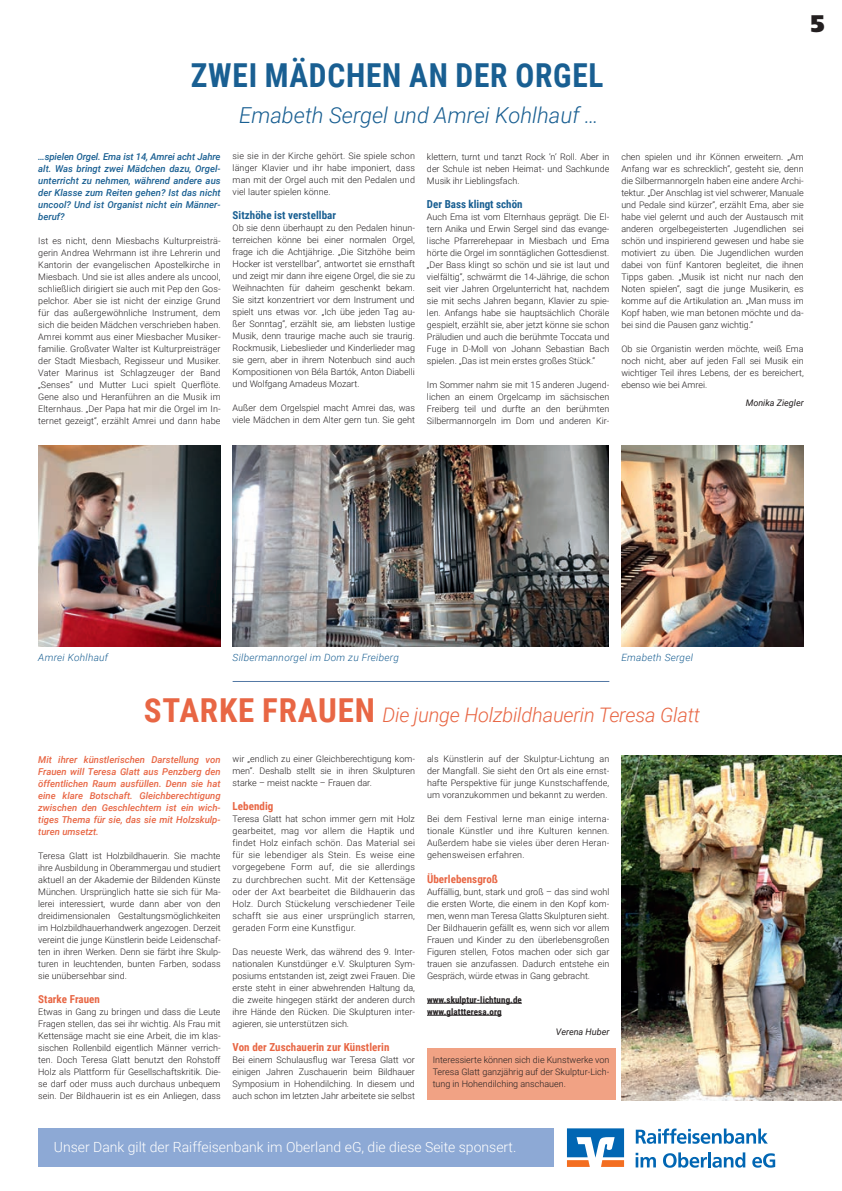
<style>
.page{position:relative;width:842px;height:1191px;background:#fff}
.page>*{position:absolute;margin:0;border:0;box-sizing:border-box;transform-origin:0 0}
.t1{font:700 33px "Roboto Condensed";letter-spacing:.025em;color:#195f92;scale:.95 1}
.t2{font:900 24px "Frutiger";color:#231f20}
.t3{font:italic 300 22px "Roboto";color:#195f92}
.t4{font:italic 300 20px "Roboto";letter-spacing:-.01em;color:#e86644}
.t5{font:300 14px "Roboto";color:#fff}
.t6{font:700 11px "Roboto Condensed";letter-spacing:.005em;color:#e86644}
.t7{font:700 11px "Roboto Condensed";letter-spacing:.005em;color:#195f92}
.t8{font:italic 300 10px "Roboto";letter-spacing:.025em;color:#195f92}
.t9{font:italic 500 9.5px/12px "Roboto";color:#e86644;text-align:justify}
.t10{font:italic 500 9.5px/12px "Roboto";color:#195f92;text-align:justify}
.t11{font:300 9px/12px "Roboto";color:#231f20;text-align:justify}
.t12{font:700 9px/12px "Roboto Condensed";letter-spacing:.01em;color:#231f20}
.t13{font:italic 9px "Roboto";color:#231f20}
.s1{font-family:"Roboto Condensed";font-weight:700;font-style:normal;font-size:33px}
</style>
<div class="page">
<div style="left:427px;top:1048px;width:188px;height:52px;background:#f1a284"></div>
<div style="left:38px;top:1128px;width:515px;height:38px;background:#8da9d5"></div>
<svg style="left:567px;top:1128px;width:57px;height:38px"></svg>
<svg style="left:636px;top:1128px;width:132px;height:15px"></svg>
<svg style="left:636px;top:1152px;width:20px;height:15px"></svg>
<svg style="left:663px;top:1152px;width:82px;height:15px"></svg>
<svg style="left:752px;top:1153px;width:23px;height:14px"></svg>
<hr style="left:427px;top:1003px;width:95px;height:1px;background:#231f20">
<hr style="left:427px;top:1015px;width:75px;height:1px;background:#231f20">
<hr style="left:233px;top:681px;width:376px;height:1px;background:#5378a5">
<img style="left:38px;top:445px;width:183px;height:201px">
<img style="left:233px;top:445px;width:375px;height:201px">
<img style="left:621px;top:445px;width:183px;height:201px">
<img style="left:621px;top:755px;width:221px;height:345px">
<h1 class="t1" style="left:191px;top:52px;width:436px">ZWEI MÄDCHEN AN DER ORGEL</h1>
<h3 class="t3" style="left:239px;top:99px;width:361px">Emabeth Sergel und Amrei Kohlhauf …</h3>
<p class="t10" style="left:38px;top:150px;width:184px">…spielen Orgel. Ema ist 14, Amrei acht Jahre alt. Was bringt zwei Mädchen dazu, Orgel&shy;unterricht zu nehmen, während andere aus der Klasse zum Reiten gehen? Ist das nicht uncool? Und ist Organist nicht ein Männer&shy;beruf?</p>
<p class="t11" style="left:38px;top:234px;width:184px">Ist es nicht, denn Miesbachs Kulturpreisträ&shy;gerin Andrea Wehrmann ist ihre Lehrerin und Kantorin der evangelischen Apostelkirche in Miesbach. Und sie ist alles andere als uncool, schließlich dirigiert sie auch mit Pep den Gos&shy;pelchor. Aber sie ist nicht der einzige Grund für das außergewöhnliche Instrument, dem sich die beiden Mädchen verschrieben haben.<br>Amrei kommt aus einer Miesbacher Musiker&shy;familie. Großvater Walter ist Kulturpreisträger der Stadt Miesbach, Regisseur und Musiker.<br>Vater Marinus ist Schlagzeuger der Band „Senses“ und Mutter Luci spielt Querflöte.<br>Gene also und Heranführen an die Musik im Elternhaus. „Der Papa hat mir die Orgel im In&shy;ternet gezeigt“, erzählt Amrei und dann habe</p>
<p class="t11" style="left:233px;top:150px;width:184px">sie sie in der Kirche gehört. Sie spiele schon länger Klavier und ihr habe imponiert, dass man mit der Orgel auch mit den Pedalen und viel lauter spielen könne.</p>
<p class="t7" style="left:233px;top:207px;width:105px">Sitzhöhe ist verstellbar</p>
<p class="t11" style="left:233px;top:222px;width:184px">Ob sie denn überhaupt zu den Pedalen hinun&shy;terreichen könne bei einer normalen Orgel, frage ich die Achtjährige. „Die Sitzhöhe beim Hocker ist verstellbar“, antwortet sie ernsthaft und zeigt mir dann ihre eigene Orgel, die sie zu Weihnachten für daheim geschenkt bekam.<br>Sie sitzt konzentriert vor dem Instrument und spielt uns etwas vor. „Ich übe jeden Tag au&shy;ßer Sonntag“, erzählt sie, am liebsten lustige Musik, denn traurige mache auch sie traurig.<br>Rockmusik, Liebeslieder und Kinderlieder mag sie gern, aber in ihrem Notenbuch sind auch Kompositionen von Béla Bartók, Anton Diabelli und Wolfgang Amadeus Mozart.</p>
<p class="t11" style="left:233px;top:402px;width:184px">Außer dem Orgelspiel macht Amrei das, was viele Mädchen in dem Alter gern tun. Sie geht</p>
<p class="t11" style="left:427px;top:150px;width:184px">klettern, turnt und tanzt Rock ’n‘ Roll. Aber in der Schule ist neben Heimat- und Sachkunde Musik ihr Lieblingsfach.</p>
<p class="t7" style="left:427px;top:196px;width:97px">Der Bass klingt schön</p>
<p class="t11" style="left:427px;top:210px;width:184px">Auch Ema ist vom Elternhaus geprägt. Die El&shy;tern Anika und Erwin Sergel sind das evange&shy;lische Pfarrerehepaar in Miesbach und Ema hörte die Orgel im sonntäglichen Gottesdienst. „Der Bass klingt so schön und sie ist laut und vielfältig“, schwärmt die 14-Jährige, die schon seit vier Jahren Orgelunterricht hat, nachdem sie mit sechs Jahren begann, Klavier zu spie&shy;len. Anfangs habe sie hauptsächlich Choräle gespielt, erzählt sie, aber jetzt könne sie schon Präludien und auch die berühmte Toccata und Fuge in D-Moll von Johann Sebastian Bach spielen. „Das ist mein erstes großes Stück.“</p>
<p class="t11" style="left:427px;top:378px;width:184px">Im Sommer nahm sie mit 15 anderen Jugend&shy;lichen an einem Orgelcamp im sächsischen Freiberg teil und durfte an den berühmten Silbermannorgeln im Dom und anderen Kir-</p>
<h2 class="t2" style="left:810px;top:9px;width:16px">5</h2>
<p class="t11" style="left:621px;top:150px;width:184px">chen spielen und ihr Können erweitern. „Am Anfang war es schrecklich“, gesteht sie, denn die Silbermannorgeln haben eine andere Archi&shy;tektur. „Der Anschlag ist viel schwerer, Manuale und Pedale sind kürzer“, erzählt Ema, aber sie habe viel gelernt und auch der Austausch mit anderen orgelbegeisterten Jugendlichen sei schön und inspirierend gewesen und habe sie motiviert zu üben. Die Jugendlichen wurden dabei von fünf Kantoren begleitet, die ihnen Tipps gaben. „Musik ist nicht nur nach den Noten spielen“, sagt die junge Musikerin, es komme auf die Artikulation an. „Man muss im Kopf haben, wie man betonen möchte und da&shy;bei sind die Pausen ganz wichtig.“</p>
<p class="t11" style="left:621px;top:342px;width:184px">Ob sie Organistin werden möchte, weiß Ema noch nicht, aber auf jeden Fall sei Musik ein wichtiger Teil ihres Lebens, der es bereichert, ebenso wie bei Amrei.</p>
<p class="t13" style="left:746px;top:396px;width:60px">Monika Ziegler</p>
<p class="t8" style="left:38px;top:650px;width:71px">Amrei Kohlhauf</p>
<p class="t8" style="left:233px;top:650px;width:168px">Silbermannorgel im Dom zu Freiberg</p>
<p class="t8" style="left:621px;top:650px;width:73px">Emabeth Sergel</p>
<h3 class="t4" style="left:144px;top:701px;width:558px"><span class="s1">STARKE FRAUEN</span> Die junge Holzbildhauerin Teresa Glatt</h3>
<p class="t9" style="left:38px;top:753px;width:184px">Mit ihrer künstlerischen Darstellung von Frauen will Teresa Glatt aus Penzberg den öffentlichen Raum ausfüllen. Denn sie hat eine klare Botschaft. Gleichberechtigung zwischen den Geschlechtern ist ein wich&shy;tiges Thema für sie, das sie mit Holzskulp&shy;turen umsetzt.</p>
<p class="t11" style="left:38px;top:849px;width:184px">Teresa Glatt ist Holzbildhauerin. Sie machte ihre Ausbildung in Oberammergau und studiert aktuell an der Akademie der Bildenden Künste München. Ursprünglich hatte sie sich für Ma&shy;lerei interessiert, wurde dann aber von den dreidimensionalen Gestaltungsmöglichkeiten im Holzbildhauerhandwerk angezogen. Derzeit vereint die junge Künstlerin beide Leidenschaf&shy;ten in ihren Werken. Denn sie färbt ihre Skulp&shy;turen in leuchtenden, bunten Farben, sodass sie unübersehbar sind.</p>
<p class="t6" style="left:38px;top:991px;width:63px">Starke Frauen</p>
<p class="t11" style="left:38px;top:1005px;width:184px">Etwas in Gang zu bringen und dass die Leute Fragen stellen, das sei ihr wichtig. Als Frau mit Kettensäge macht sie eine Arbeit, die im klas&shy;sischen Rollenbild eigentlich Männer verrich&shy;ten. Doch Teresa Glatt benutzt den Rohstoff Holz als Plattform für Gesellschaftskritik. Die&shy;se darf oder muss auch durchaus unbequem sein. Der Bildhauerin ist es ein Anliegen, dass</p>
<p class="t11" style="left:427px;top:753px;width:184px">als Künstlerin auf der Skulptur-Lichtung an der Mangfall. Sie sieht den Ort als eine ernst&shy;hafte Perspektive für junge Kunstschaffende, um voranzukommen und bekannt zu werden.</p>
<p class="t11" style="left:427px;top:813px;width:184px">Bei dem Festival lerne man einige interna&shy;tionale Künstler und ihre Kulturen kennen.<br>Außerdem habe sie vieles über deren Heran&shy;gehensweisen erfahren.</p>
<p class="t6" style="left:427px;top:871px;width:73px">Überlebensgroß</p>
<p class="t11" style="left:427px;top:885px;width:184px">Auffällig, bunt, stark und groß – das sind wohl die ersten Worte, die einem in den Kopf kom&shy;men, wenn man Teresa Glatts Skulpturen sieht.<br>Der Bildhauerin gefällt es, wenn sich vor allem Frauen und Kinder zu den überlebensgroßen Figuren stellen, Fotos machen oder sich gar trauen sie anzufassen. Dadurch entstehe ein Gespräch, würde etwas in Gang gebracht.</p>
<p class="t12" style="left:427px;top:993px;width:96px">www.skulptur-lichtung.de www.glattteresa.org</p>
<p class="t13" style="left:556px;top:1025px;width:55px">Verena Huber</p>
<p class="t11" style="left:433px;top:1053px;width:178px">Interessierte können sich die Kunstwerke von Teresa Glatt ganzjährig auf der Skulptur-Lich&shy;tung in Hohendilching anschauen.</p>
<p class="t11" style="left:233px;top:753px;width:184px">wir „endlich zu einer Gleichberechtigung kom&shy;men“. Deshalb stellt sie in ihren Skulpturen starke – meist nackte – Frauen dar.</p>
<p class="t6" style="left:233px;top:799px;width:42px">Lebendig</p>
<p class="t11" style="left:233px;top:813px;width:184px">Teresa Glatt hat schon immer gern mit Holz gearbeitet, mag vor allem die Haptik und findet Holz einfach schön. Das Material sei für sie lebendiger als Stein. Es weise eine vorgegebene Form auf, die sie allerdings zu durchbrechen sucht. Mit der Kettensäge oder der Axt bearbeitet die Bildhauerin das Holz. Durch Stückelung verschiedener Teile schafft sie aus einer ursprünglich starren, geraden Form eine Kunstfigur.</p>
<p class="t11" style="left:233px;top:945px;width:184px">Das neueste Werk, das während des 9. Inter&shy;nationalen Kunstdünger e.V. Skulpturen Sym&shy;posiums entstanden ist, zeigt zwei Frauen. Die erste steht in einer abwehrenden Haltung da, die zweite hingegen stärkt der anderen durch ihre Hände den Rücken. Die Skulpturen inter&shy;agieren, sie unterstützen sich.</p>
<p class="t6" style="left:233px;top:1039px;width:158px">Von der Zuschauerin zur Künstlerin</p>
<p class="t11" style="left:233px;top:1053px;width:184px">Bei einem Schulausflug war Teresa Glatt vor einigen Jahren Zuschauerin beim Bildhauer Symposium in Hohendilching. In diesem und auch schon im letzten Jahr arbeitete sie selbst</p>
<h3 class="t5" style="left:54px;top:1137px;width:464px">Unser Dank gilt der Raiffeisenbank im Oberland eG, die diese Seite sponsert.</h3>
</div>
